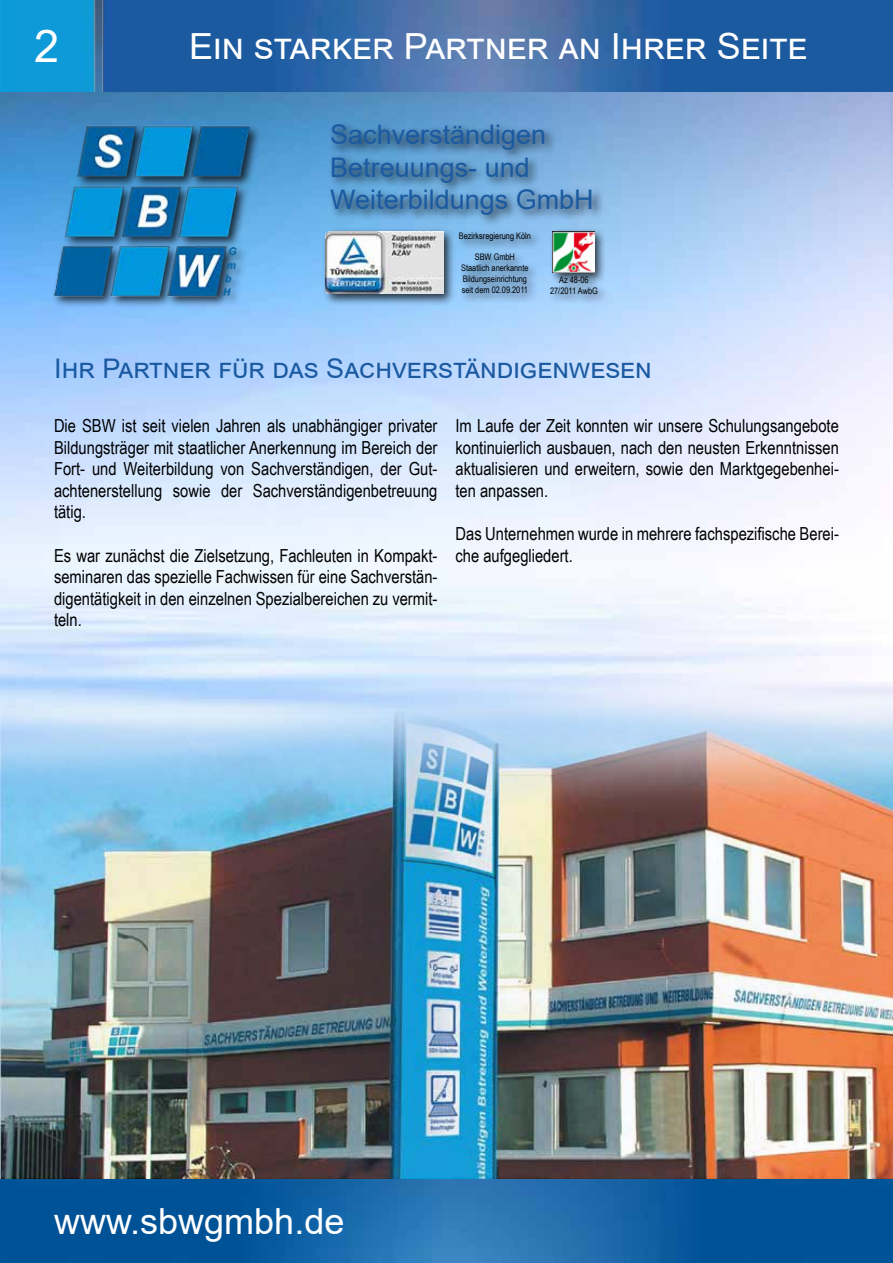
<style>
.page{position:relative;width:893px;height:1263px;background:#fff}
.page>*{position:absolute;margin:0;border:0;box-sizing:border-box;transform-origin:0 0}
.t1{font:45px "Arial";color:#fff}
.t2{font:36px "Arial";color:#fff}
.t3{font:27px/32.4px "Arial";color:#1b5aa1}
.t4{font:18px/21.6px "Arial Narrow";color:#000;text-align:justify}
.t5{font:9px/10.8px "Arial Narrow";color:#000;text-align:center}
</style>
<div class="page">
<img style="left:0;top:0;width:893px;height:682px">
<img style="left:0;top:682px;width:893px;height:581px">
<img style="left:0;top:0;width:892px;height:91px">
<div style="left:549px;top:227px;width:58px;height:58px;background:#000;opacity:.75"></div>
<img style="left:553px;top:231px;width:41px;height:41px">
<div style="left:322px;top:227px;width:134px;height:79px;background:#000;opacity:.75"></div>
<img style="left:326px;top:231px;width:117px;height:63px">
<div style="left:51px;top:123px;width:210px;height:185px;background:#000;opacity:.75"></div>
<img style="left:54px;top:114px;width:196px;height:195px">
<div style="left:456px;top:229px;width:87px;height:76px;background:#000;opacity:.75"></div>
<div style="left:328px;top:120px;width:276px;height:106px;background:#000;opacity:.75"></div>
<div style="left:547px;top:273px;width:63px;height:33px;background:#000;opacity:.75"></div>
<h1 class="t1" style="left:34px;top:15px;width:27px">2</h1>
<h2 class="t2" style="left:189px;top:21px;width:620px">Ein starker Partner an Ihrer Seite</h2>
<h3 class="t3" style="left:330px;top:118px;width:265px">Sachverständigen<br>Betreuungs- und<br>Weiterbildungs GmbH</h3>
<p class="t5" style="left:459px;top:230px;width:74px">Bezirksregierung Köln</p>
<p class="t5" style="left:461px;top:251px;width:69px">SBW GmbH<br>Staatlich anerkannte<br>Bildungseinrichtung seit dem 02.09.2011</p>
<p class="t5" style="left:550px;top:274px;width:49px">Az 48-06<br>27/2011 AwbG</p>
<h3 class="t3" style="left:54px;top:352px;width:599px">Ihr Partner für das Sachverständigenwesen</h3>
<p class="t4" style="left:54px;top:414px;width:385px">Die SBW ist seit vielen Jahren als unabhängiger privater Bildungsträger mit staatlicher Anerkennung im Bereich der Fort- und Weiterbildung von Sachverständigen, der Gut&shy;achtenerstellung sowie der Sachverständigenbetreuung tätig.</p>
<p class="t4" style="left:54px;top:544px;width:385px">Es war zunächst die Zielsetzung, Fachleuten in Kompakt&shy;seminaren das spezielle Fachwissen für eine Sachverstän&shy;digentätigkeit in den einzelnen Spezialbereichen zu vermit&shy;teln.</p>
<p class="t4" style="left:455px;top:414px;width:385px">Im Laufe der Zeit konnten wir unsere Schulungsangebote kontinuierlich ausbauen, nach den neusten Erkenntnissen aktualisieren und erweitern, sowie den Marktgegebenhei&shy;ten anpassen.</p>
<p class="t4" style="left:455px;top:522px;width:385px">Das Unternehmen wurde in mehrere fachspezifische Berei&shy;che aufgegliedert.</p>
<h2 class="t2" style="left:54px;top:1196px;width:292px">www.sbwgmbh.de</h2>
</div>
